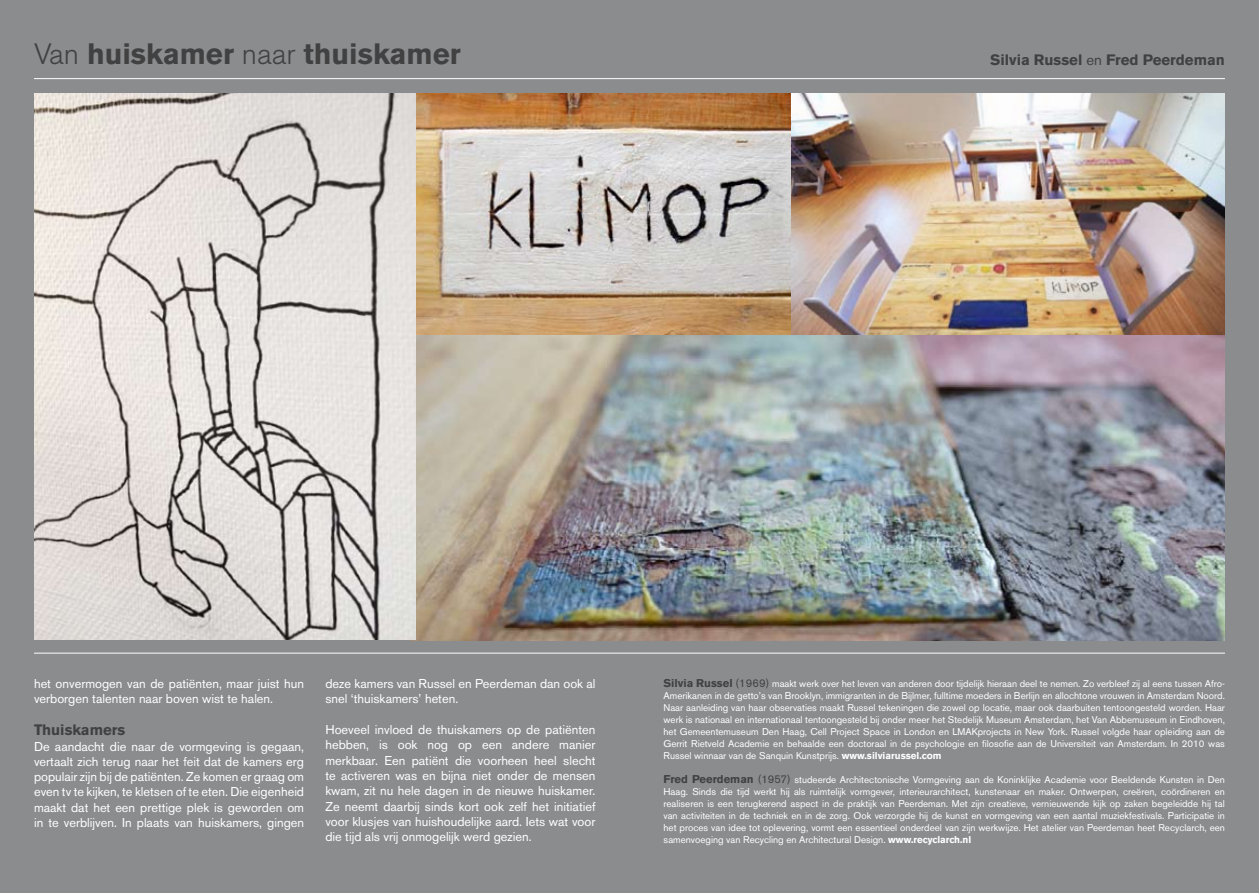
<style>
.page{position:relative;width:1259px;height:893px;background:#fff}
.page>*{position:absolute;margin:0;border:0;box-sizing:border-box;transform-origin:0 0}
.t1{font:700 29.25px "Akzidenz Grotesk BE";color:#414142}
.t2{font:700 15px "Akzidenz Grotesk BE";color:#414142}
.t3{font:12.75px/15.3px "Akzidenz Grotesk BE";color:#fff}
.t4{font:9.75px/12px "Akzidenz Grotesk BE";color:#fff;text-align:justify}
.s1{font-weight:300}
.s2{font-weight:400}
.s3{font-weight:700;font-size:11.25px;color:#414142}
.s4{font-size:11.25px;color:#414142}
.s5{font-weight:700}
</style>
<div class="page">
<div style="left:0;top:0;width:1258px;height:893px;background:#8a8c8e"></div>
<hr style="left:34px;top:653px;width:1191px;height:1px;background:#fff">
<img style="left:416px;top:93px;width:375px;height:242px">
<img style="left:791px;top:93px;width:434px;height:242px">
<img style="left:416px;top:335px;width:809px;height:305px">
<img style="left:34px;top:93px;width:382px;height:547px">
<hr style="left:34px;top:78px;width:1191px;height:1px;background:#fff">
<h1 class="t1" style="left:34px;top:37px;width:428px"><span class="s1">Van</span> huiskamer <span class="s1">naar</span> thuiskamer</h1>
<h2 class="t2" style="left:990px;top:51px;width:236px">Silvia Russel <span class="s2">en</span> Fred Peerdeman</h2>
<h3 class="t3" style="left:34px;top:676px;width:271px">het onvermogen van de patiënten, maar juist hun verborgen talenten naar boven wist te halen.</h3>
<h2 class="t2" style="left:34px;top:721px;width:93px">Thuiskamers</h2>
<p class="t3" style="left:34px;top:738px;width:272px;text-align:justify">De aandacht die naar de vormgeving is gegaan, vertaalt zich terug naar het feit dat de kamers erg populair zijn bij de patiënten. Ze komen er graag om even tv te kijken, te kletsen of te eten. Die eigenheid maakt dat het een prettige plek is geworden om in te verblijven. In plaats van huiskamers, gingen</p>
<h3 class="t3" style="left:325px;top:676px;width:271px">deze kamers van Russel en Peerdeman dan ook al snel ‘thuiskamers’ heten.</h3>
<p class="t3" style="left:325px;top:722px;width:272px;text-align:justify">Hoeveel invloed de thuiskamers op de patiënten hebben, is ook nog op een andere manier merkbaar. Een patiënt die voorheen heel slecht te activeren was en bijna niet onder de mensen kwam, zit nu hele dagen in de nieuwe huiskamer.<br>Ze neemt daarbij sinds kort ook zelf het initiatief voor klusjes van huishoudelijke aard. Iets wat voor die tijd als vrij onmogelijk werd gezien.</p>
<p class="t4" style="left:663px;top:678px;width:563px"><span class="s3">Silvia Russel</span> <span class="s4">(1969)</span> maakt werk over het leven van anderen door tijdelijk hieraan deel te nemen. Zo verbleef zij al eens tussen Afro-Amerikanen in de getto’s van Brooklyn, immigranten in de Bijlmer, fulltime moeders in Berlijn en allochtone vrouwen in Amsterdam Noord.<br>Naar aanleiding van haar observaties maakt Russel tekeningen die zowel op locatie, maar ook daarbuiten tentoongesteld worden. Haar werk is nationaal en internationaal tentoongesteld bij onder meer het Stedelijk Museum Amsterdam, het Van Abbemuseum in Eindhoven, het Gemeentemuseum Den Haag, Cell Project Space in London en LMAKprojects in New York. Russel volgde haar opleiding aan de Gerrit Rietveld Academie en behaalde een doctoraal in de psychologie en filosofie aan de Universiteit van Amsterdam. In 2010 was Russel winnaar van de Sanquin Kunstprijs. <span class="s5">www.silviarussel.com</span></p>
<p class="t4" style="left:663px;top:774px;width:563px"><span class="s3">Fred Peerdeman</span> <span class="s4">(1957)</span> studeerde Architectonische Vormgeving aan de Koninklijke Academie voor Beeldende Kunsten in Den Haag. Sinds die tijd werkt hij als ruimtelijk vormgever, interieurarchitect, kunstenaar en maker. Ontwerpen, creëren, coördineren en realiseren is een terugkerend aspect in de praktijk van Peerdeman. Met zijn creatieve, vernieuwende kijk op zaken begeleidde hij tal van activiteiten in de techniek en in de zorg. Ook verzorgde hij de kunst en vormgeving van een aantal muziekfestivals. Participatie in het proces van idee tot oplevering, vormt een essentieel onderdeel van zijn werkwijze. Het atelier van Peerdeman heet Recyclarch, een samenvoeging van Recycling en Architectural Design. <span class="s5">www.recyclarch.nl</span></p>
</div>
